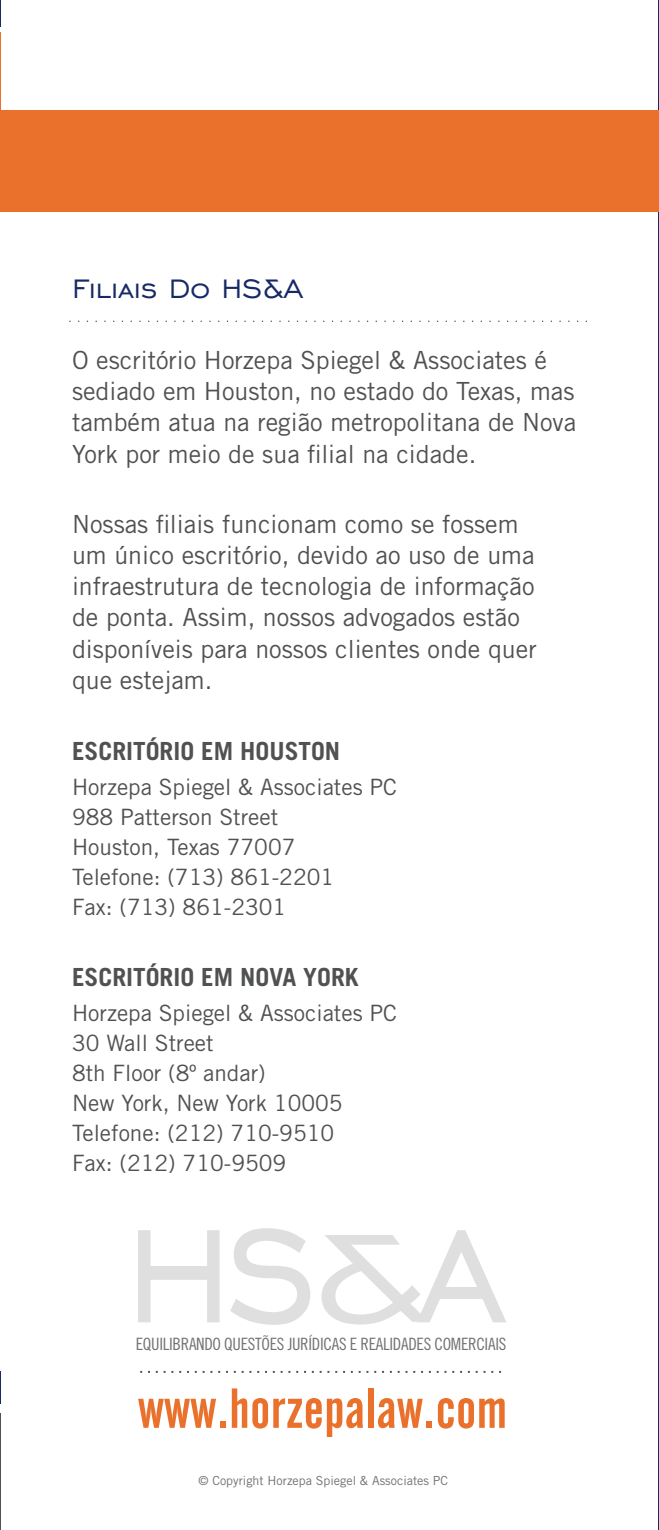
<style>
.page{position:relative;width:659px;height:1530px;background:#fff}
.page>*{position:absolute;margin:0;border:0;box-sizing:border-box;transform-origin:0 0}
.t1{font:55.75px "Alternate Gothic No 2 BT";letter-spacing:.01em;color:#e9712b}
.t2{font:35px "Chisel NO";color:#172a66}
.t3{font:25px/31.2px "Trade Gothic LT Std";color:#505151}
.t4{font:700 25px "Trade Gothic LT Std";color:#505151}
.t5{font:22.5px/30px "Trade Gothic LT Std";color:#505151}
.t6{font:17px "Trade Gothic LT Std Cn 18";letter-spacing:-.02em;color:#727273}
.t7{font:12.5px "Trade Gothic LT Std";color:#727273}
</style>
<div class="page">
<div style="left:0;top:110px;width:659px;height:102px;background:#e9712b"></div>
<svg style="left:138px;top:1230px;width:82px;height:92px"></svg>
<svg style="left:230px;top:1228px;width:80px;height:97px"></svg>
<svg style="left:321px;top:1230px;width:185px;height:95px"></svg>
<svg style="left:140px;top:1371px;width:362px;height:2px"></svg>
<hr style="left:0;top:32px;width:1px;height:78px;background:#e9712b">
<hr style="left:0;top:1414px;width:1px;height:116px;background:#505151">
<svg style="left:0;top:0;width:1px;height:27px"></svg>
<hr style="left:0;top:1372px;width:1px;height:32px;background:#172a66">
<svg style="left:69px;top:321px;width:518px;height:1px"></svg>
<h2 class="t2" style="left:72px;top:267px;width:233px">Filiais Do HS&amp;A</h2>
<p class="t3" style="left:72px;top:344px;width:506px">O escritório Horzepa Spiegel &amp; Associates é sediado em Houston, no estado do Texas, mas também atua na região metropolitana de Nova York por meio de sua filial na cidade.</p>
<p class="t3" style="left:72px;top:508px;width:466px">Nossas filiais funcionam como se fossem um único escritório, devido ao uso de uma infraestrutura de tecnologia de informação de ponta. Assim, nossos advogados estão disponíveis para nossos clientes onde quer que estejam.</p>
<p class="t4" style="left:72px;top:736px;width:270px">ESCRITÓRIO EM HOUSTON</p>
<p class="t5" style="left:72px;top:772px;width:326px">Horzepa Spiegel &amp; Associates PC<br>988 Patterson Street<br>Houston, Texas 77007<br>Telefone: (713) 861-2201<br>Fax: (713) 861-2301</p>
<p class="t4" style="left:72px;top:962px;width:288px">ESCRITÓRIO EM NOVA YORK</p>
<p class="t5" style="left:72px;top:998px;width:326px">Horzepa Spiegel &amp; Associates PC<br>30 Wall Street<br>8th Floor (8º andar)<br>New York, New York 10005<br>Telefone: (212) 710-9510<br>Fax: (212) 710-9509</p>
<p class="t6" style="left:136px;top:1333px;width:372px">EQUILIBRANDO QUESTÕES JURÍDICAS E REALIDADES COMERCIAIS</p>
<h1 class="t1" style="left:138px;top:1377px;width:370px">www.horzepalaw.com</h1>
<p class="t7" style="left:198px;top:1473px;width:251px">© Copyright Horzepa Spiegel &amp; Associates PC</p>
</div>
